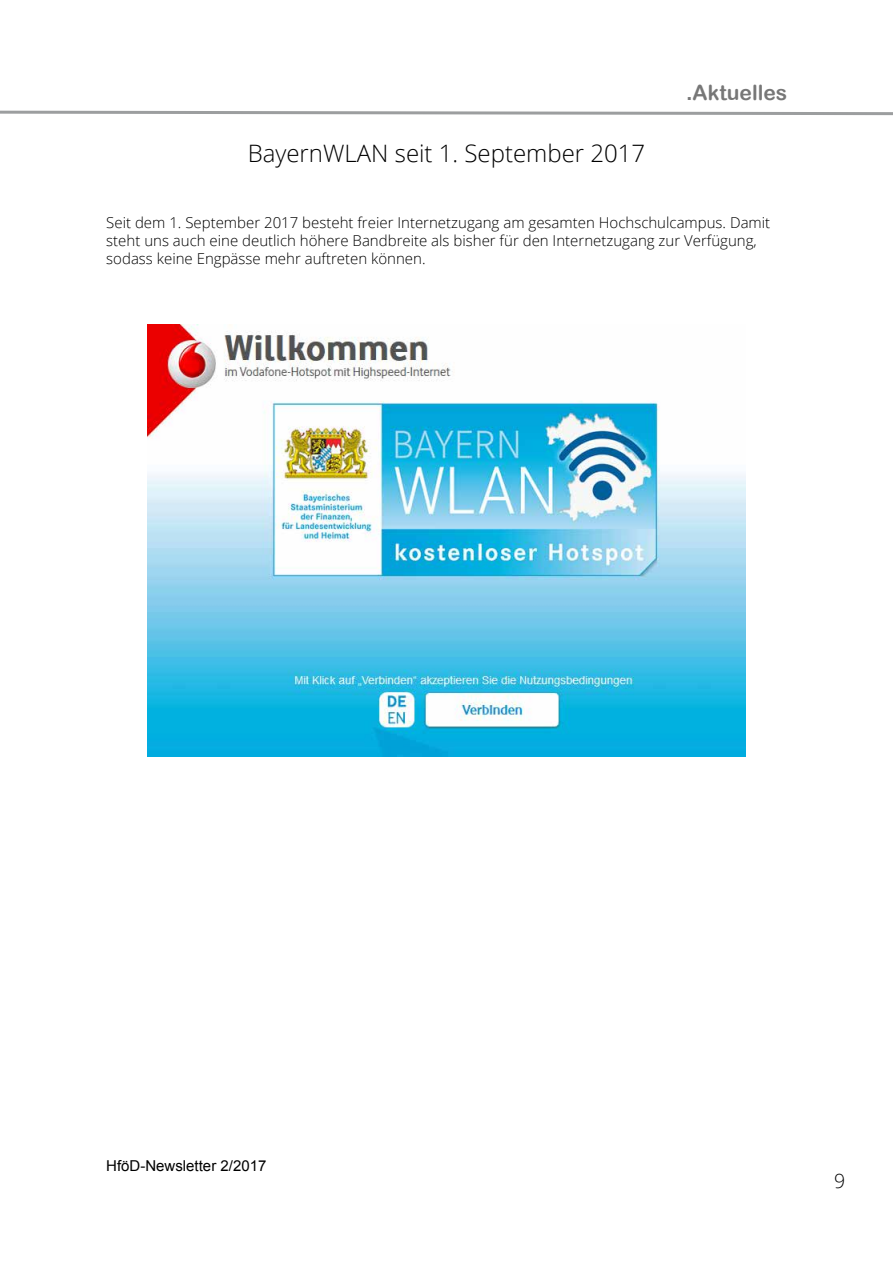
<style>
.page{position:relative;width:893px;height:1263px;background:#fff}
.page>*{position:absolute;margin:0;border:0;box-sizing:border-box;transform-origin:0 0}
.t1{font:300 24px "Open Sans";color:#000}
.t2{font:21px "Arial Rounded MT Bold";color:#777}
.t3{font:300 19.5px "Open Sans";color:#000}
.t4{font:300 15px/18px "Open Sans";color:#000}
.t5{font:15px "Arial";color:#000}
.s1{font-family:"Arial";font-weight:700}
</style>
<div class="page">
<svg style="left:0;top:110px;width:893px;height:6px"></svg>
<img style="left:148px;top:324px;width:597px;height:432px">
<h1 class="t1" style="left:248px;top:137px;width:399px">BayernWLAN seit 1. September 2017</h1>
<h2 class="t2" style="left:687px;top:80px;width:102px"><span class="s1">.</span>Aktuelles</h2>
<p class="t4" style="left:106px;top:213px;width:665px">Seit dem 1. September 2017 besteht freier Internetzugang am gesamten Hochschulcampus. Damit steht uns auch eine deutlich höhere Bandbreite als bisher für den Internetzugang zur Verfügung, sodass keine Engpässe mehr auftreten können.</p>
<p class="t5" style="left:106px;top:1156px;width:162px">HföD-Newsletter 2/2017</p>
<h3 class="t3" style="left:834px;top:1168px;width:13px">9</h3>
</div>
